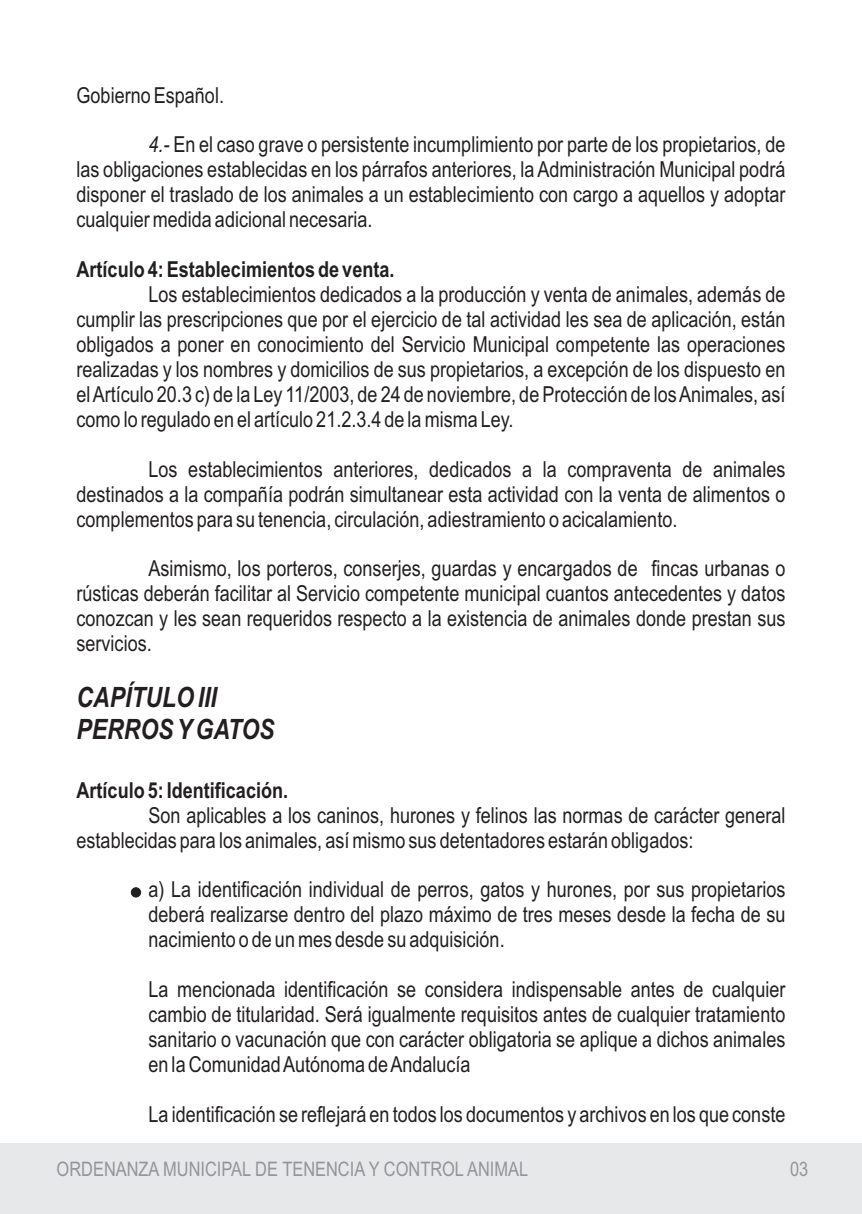
<style>
.page{position:relative;width:862px;height:1214px;background:#fff}
.page>*{position:absolute;margin:0;border:0;box-sizing:border-box;transform-origin:0 0}
.t1{font:italic 700 28px/32.2px "Arial Narrow";color:#231f20}
.t2{font:22px/25px "Arial Narrow";color:#231f20;text-align:justify}
.t3{font:700 22px "Arial Narrow";color:#231f20}
.t4{font:20px "Arial Narrow";color:#939598}
.s1{font-style:italic}
</style>
<div class="page">
<div style="left:0;top:1142px;width:862px;height:71px;background:#e7e8e9"></div>
<div style="left:131px;top:887px;width:10px;height:10px;background:#231f20;border:1px solid #231f20;border-radius:50%"></div>
<p class="t2" style="left:77px;top:84px;width:149px">Gobierno Español.</p>
<p class="t2" style="left:77px;top:134px;width:710px;text-indent:72px"><span class="s1">4.-</span> En el caso grave o persistente incumplimiento por parte de los propietarios, de las obligaciones establecidas en los párrafos anteriores, la Administración Municipal podrá disponer el traslado de los animales a un establecimiento con cargo a aquellos y adoptar cualquier medida adicional necesaria.</p>
<p class="t3" style="left:77px;top:261px;width:319px">Artículo 4: Establecimientos de venta.</p>
<p class="t2" style="left:77px;top:284px;width:710px;text-indent:72px">Los establecimientos dedicados a la producción y venta de animales, además de cumplir las prescripciones que por el ejercicio de tal actividad les sea de aplicación, están obligados a poner en conocimiento del Servicio Municipal competente las operaciones realizadas y los nombres y domicilios de sus propietarios, a excepción de los dispuesto en elArtículo 20.3 c) de la Ley 11/2003, de 24 de noviembre, de Protección de losAnimales, así como lo regulado en el artículo 21.2.3.4 de la misma Ley.</p>
<p class="t2" style="left:77px;top:458px;width:710px;text-indent:72px">Los establecimientos anteriores, dedicados a la compraventa de animales destinados a la compañía podrán simultanear esta actividad con la venta de alimentos o complementos para su tenencia, circulación, adiestramiento o acicalamiento.</p>
<p class="t2" style="left:77px;top:558px;width:710px;text-indent:72px">Asimismo, los porteros, conserjes, guardas y encargados de fincas urbanas o rústicas deberán facilitar al Servicio competente municipal cuantos antecedentes y datos conozcan y les sean requeridos respecto a la existencia de animales donde prestan sus servicios.</p>
<p class="t1" style="left:77px;top:681px;width:199px">CAPÍTULO III<br>PERROS Y GATOS</p>
<p class="t3" style="left:77px;top:781px;width:213px">Artículo 5: Identificación.</p>
<p class="t2" style="left:77px;top:804px;width:710px;text-indent:72px">Son aplicables a los caninos, hurones y felinos las normas de carácter general establecidas para los animales, así mismo sus detentadores estarán obligados:</p>
<p class="t2" style="left:149px;top:879px;width:638px">a) La identificación individual de perros, gatos y hurones, por sus propietarios deberá realizarse dentro del plazo máximo de tres meses desde la fecha de su nacimiento o de un mes desde su adquisición.</p>
<p class="t2" style="left:149px;top:978px;width:638px">La mencionada identificación se considera indispensable antes de cualquier cambio de titularidad. Será igualmente requisitos antes de cualquier tratamiento sanitario o vacunación que con carácter obligatoria se aplique a dichos animales en la ComunidadAutónoma deAndalucía</p>
<p class="t2" style="left:149px;top:1103px;width:638px">La identificación se reflejará en todos los documentos y archivos en los que conste</p>
<p class="t4" style="left:57px;top:1161px;width:473px">ORDENANZA MUNICIPAL DE TENENCIA Y CONTROL ANIMAL</p>
<p class="t4" style="left:790px;top:1161px;width:20px">03</p>
</div>
